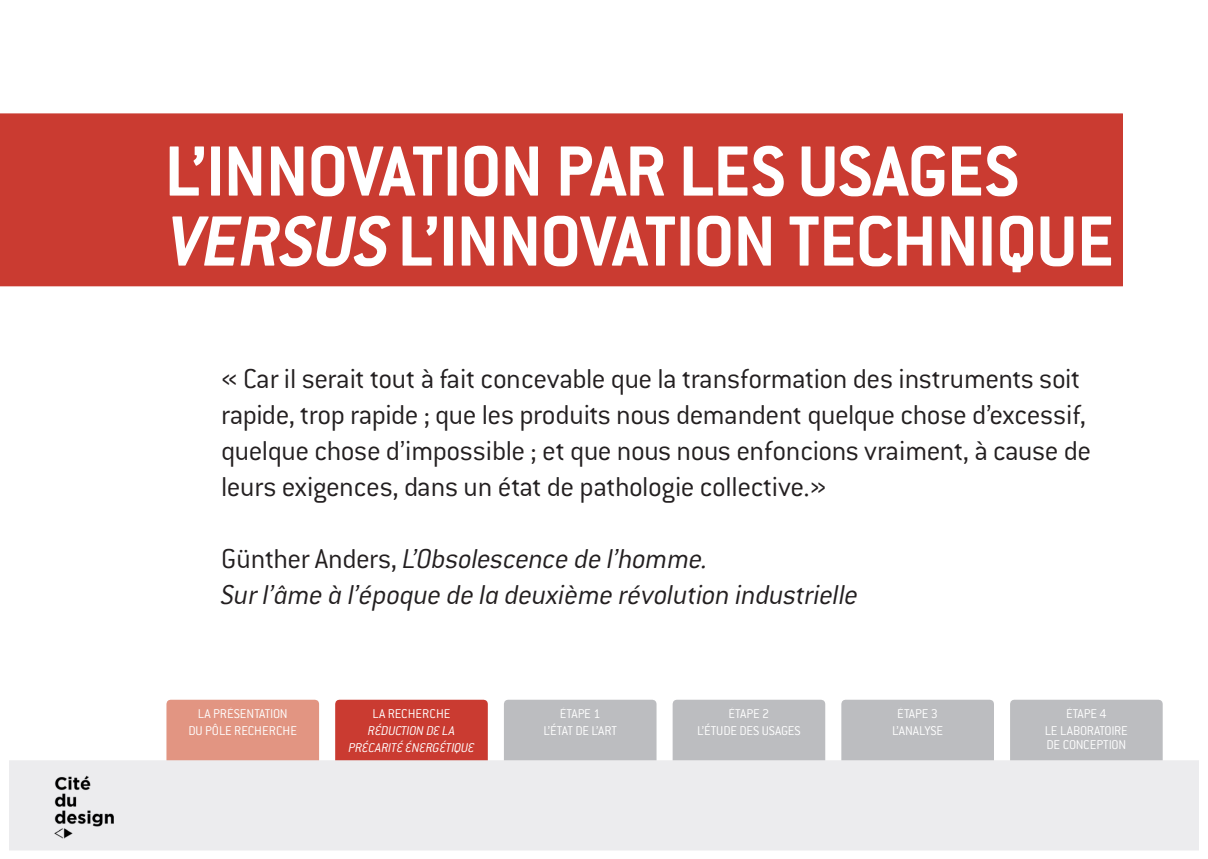
<style>
.page{position:relative;width:1208px;height:859px;background:#fff}
.page>*{position:absolute;margin:0;border:0;box-sizing:border-box;transform-origin:0 0}
.t1{font:700 78px "Conduit ITC";letter-spacing:-.01em;color:#fff}
.t2{font:300 30px/36px "Conduit ITC";letter-spacing:-.015em;color:#231f20}
.t3{font:italic 300 30px "Conduit ITC";letter-spacing:-.015em;color:#231f20}
.t4{font:300 14px "Conduit ITC";color:#fff}
.t5{font:italic 300 14px "Conduit ITC";letter-spacing:-.005em;color:#fff}
.t6{font:300 14px "Conduit ITC";letter-spacing:-.02em;color:#fff}
.t7{font:300 14px "Conduit ITC";letter-spacing:-.025em;color:#fff}
.s1{font-style:italic}
.s2{font-style:normal}
</style>
<div class="page">
<div style="left:170px;top:704px;width:145px;height:106px;background:#e29582"></div>
<div style="left:166px;top:700px;width:153px;height:114px;border:8px solid #e29582"></div>
<div style="left:508px;top:704px;width:144px;height:106px;background:#bcbdc0"></div>
<div style="left:504px;top:700px;width:152px;height:114px;border:8px solid #bcbdc0"></div>
<div style="left:845px;top:704px;width:145px;height:106px;background:#bcbdc0"></div>
<div style="left:841px;top:700px;width:153px;height:114px;border:8px solid #bcbdc0"></div>
<div style="left:676px;top:704px;width:145px;height:106px;background:#bcbdc0"></div>
<div style="left:672px;top:700px;width:153px;height:114px;border:8px solid #bcbdc0"></div>
<div style="left:1014px;top:704px;width:144px;height:106px;background:#bcbdc0"></div>
<div style="left:1010px;top:700px;width:152px;height:114px;border:8px solid #bcbdc0"></div>
<div style="left:339px;top:704px;width:145px;height:106px;background:#ca3b31"></div>
<div style="left:335px;top:700px;width:153px;height:114px;border:8px solid #ca3b31"></div>
<div style="left:9px;top:760px;width:1190px;height:90px;background:#ececee"></div>
<img style="left:47px;top:774px;width:81px;height:75px">
<div style="left:0;top:113px;width:1123px;height:173px;background:#ca3b31"></div>
<p class="t1" style="left:164px;top:126px;width:856px">L’INNOVATION PAR LES USAGES</p>
<p class="t1" style="left:164px;top:196px;width:951px"><span class="s1">VERSUS</span> L’INNOVATION TECHNIQUE</p>
<p class="t2" style="left:221px;top:361px;width:871px">« Car il serait tout à fait concevable que la transformation des instruments soit rapide, trop rapide ; que les produits nous demandent quelque chose d’excessif, quelque chose d’impossible ; et que nous nous enfoncions vraiment, à cause de leurs exigences, dans un état de pathologie collective.»</p>
<p class="t3" style="left:221px;top:542px;width:488px"><span class="s2">Günther Anders,</span> L’Obsolescence de l’homme.</p>
<p class="t3" style="left:221px;top:578px;width:639px">Sur l’âme à l’époque de la deuxième révolution industrielle</p>
<p class="t4" style="left:198px;top:706px;width:91px">LA PRÉSENTATION</p>
<p class="t4" style="left:188px;top:723px;width:110px">DU PÔLE RECHERCHE</p>
<p class="t4" style="left:372px;top:706px;width:80px">LA RECHERCHE</p>
<p class="t5" style="left:368px;top:723px;width:89px">RÉDUCTION DE LA</p>
<p class="t5" style="left:348px;top:740px;width:127px">PRÉCARITÉ ÉNERGÉTIQUE</p>
<p class="t4" style="left:560px;top:706px;width:42px">ÉTAPE 1</p>
<p class="t7" style="left:543px;top:723px;width:75px">L’ÉTAT DE L’ART</p>
<p class="t4" style="left:728px;top:706px;width:42px">ÉTAPE 2</p>
<p class="t4" style="left:697px;top:723px;width:105px">L’ÉTUDE DES USAGES</p>
<p class="t4" style="left:897px;top:706px;width:42px">ÉTAPE 3</p>
<p class="t4" style="left:892px;top:723px;width:53px">L’ANALYSE</p>
<p class="t4" style="left:1066px;top:706px;width:42px">ÉTAPE 4</p>
<p class="t6" style="left:1044px;top:723px;width:85px">LE LABORATOIRE</p>
<p class="t6" style="left:1046px;top:737px;width:81px">DE CONCEPTION</p>
</div>
